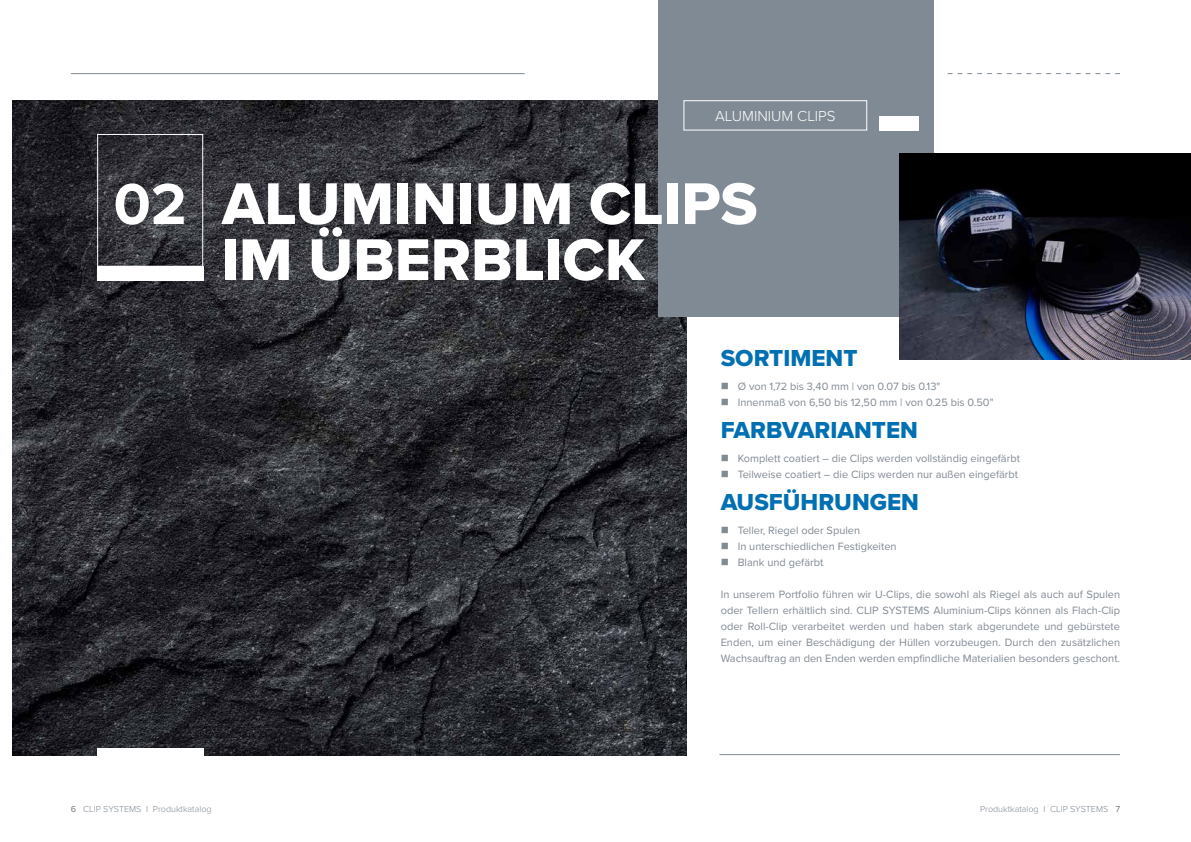
<style>
.page{position:relative;width:1191px;height:842px;background:#fff}
.page>*{position:absolute;margin:0;border:0;box-sizing:border-box;transform-origin:0 0}
.t1{font:61px/56px "Proxima Nova Extrabld";color:#fff;text-align:center}
.t2{font:24px "Proxima Nova Extrabld";color:#0070b3}
.t3{font:300 15px "Proxima Nova";color:#fff}
.t4{font:11px/16px "Proxima Nova";color:#808a94}
.t5{font:300 9px "Proxima Nova";color:#808a94}
.s1{font-family:"Proxima Nova";font-weight:700;font-size:60px}
.s2{font-weight:500}
</style>
<div class="page">
<img style="left:13px;top:100px;width:674px;height:655px">
<div style="left:658px;top:0;width:275px;height:316px;background:#808a94"></div>
<hr style="left:71px;top:73px;width:453px;height:1px;background:#808a94">
<hr style="left:719px;top:754px;width:401px;height:1px;background:#808a94">
<div style="left:97px;top:134px;width:106px;height:133px;border:1px solid #fff"></div>
<div style="left:97px;top:748px;width:106px;height:14px;background:#fff"></div>
<div style="left:97px;top:267px;width:106px;height:14px;background:#fff"></div>
<div style="left:879px;top:116px;width:40px;height:15px;background:#fff"></div>
<svg style="left:947px;top:73px;width:173px;height:1px"></svg>
<div style="left:683px;top:100px;width:184px;height:31px;border:1px solid #fff"></div>
<img style="left:899px;top:153px;width:292px;height:207px">
<h3 class="t3" style="left:715px;top:105px;width:122px">ALUMINIUM CLIPS</h3>
<h1 class="t1" style="left:114px;top:175px;width:645px"><span class="s1">02</span> ALUMINIUM CLIPS<br>IM ÜBERBLICK</h1>
<h2 class="t2" style="left:720px;top:340px;width:138px">SORTIMENT</h2>
<p class="t4" style="left:737px;top:378px;width:257px">Ø von 1,72 bis 3,40 mm | von 0.07 bis 0.13"<br>Innenmaß von 6,50 bis 12,50 mm | von 0.25 bis 0.50"</p>
<h2 class="t2" style="left:720px;top:412px;width:199px">FARBVARIANTEN</h2>
<p class="t4" style="left:737px;top:450px;width:284px">Komplett coatiert – die Clips werden vollständig eingefärbt<br>Teilweise coatiert – die Clips werden nur außen eingefärbt</p>
<h2 class="t2" style="left:720px;top:484px;width:200px">AUSFÜHRUNGEN</h2>
<p class="t4" style="left:737px;top:522px;width:160px">Teller, Riegel oder Spulen<br>In unterschiedlichen Festigkeiten<br>Blank und gefärbt</p>
<p class="t4" style="left:720px;top:586px;width:401px;text-align:justify">In unserem Portfolio führen wir U-Clips, die sowohl als Riegel als auch auf Spulen oder Tellern erhältlich sind. CLIP SYSTEMS Aluminium-Clips können als Flach-Clip oder Roll-Clip verarbeitet werden und haben stark abgerundete und gebürstete Enden, um einer Beschädigung der Hüllen vorzubeugen. Durch den zusätzlichen Wachsauftrag an den Enden werden empfindliche Materialien besonders geschont.</p>
<p class="t5" style="left:71px;top:802px;width:142px"><span class="s2">6</span> CLIP SYSTEMS I Produktkatalog</p>
<p class="t5" style="left:980px;top:802px;width:142px">Produktkatalog I CLIP SYSTEMS <span class="s2">7</span></p>
</div>
